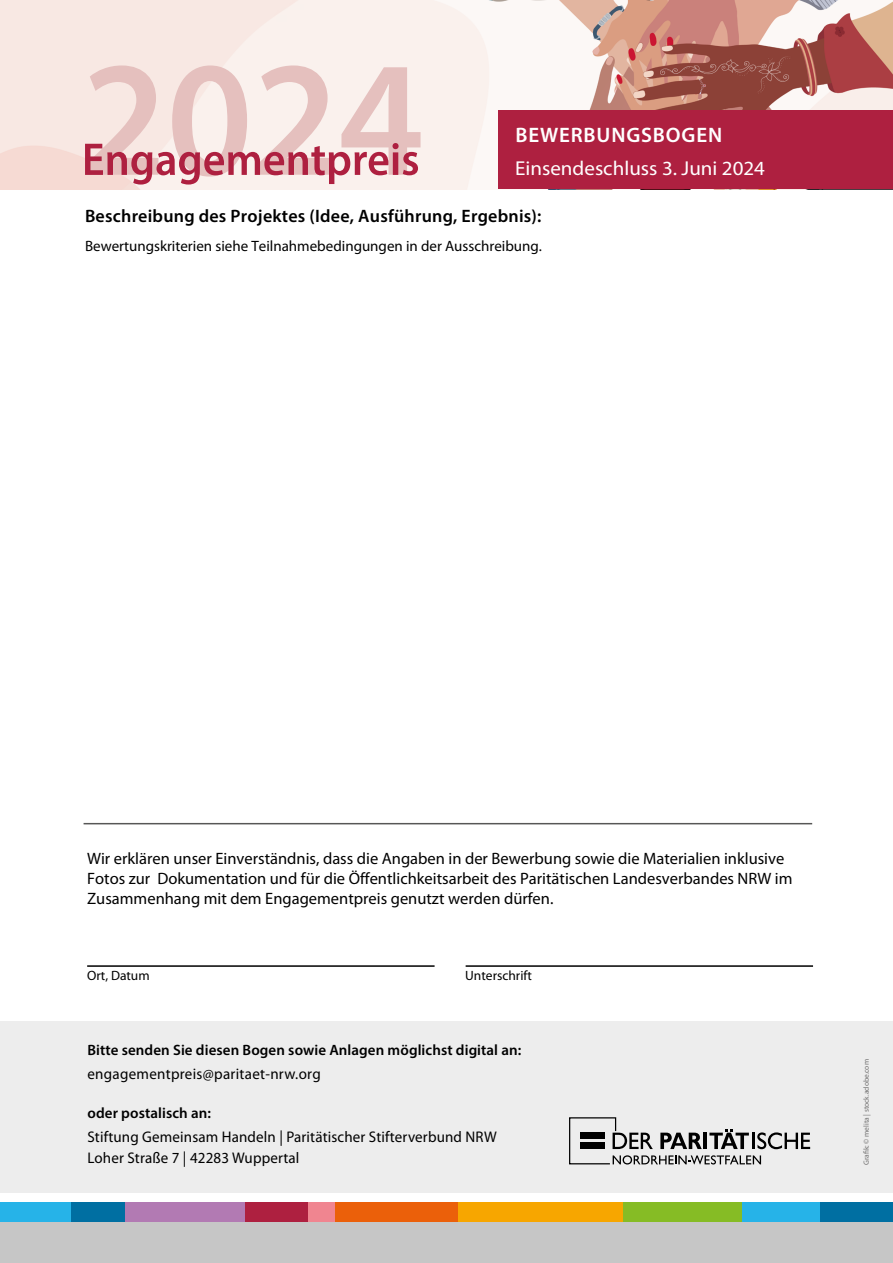
<style>
.page{position:relative;width:893px;height:1263px;background:#fff}
.page>*{position:absolute;margin:0;border:0;box-sizing:border-box;transform-origin:0 0}
.t1{font:600 21px "Myriad Pro";letter-spacing:.04em;color:#fff}
.t2{font:20.1px "Myriad Pro";color:#fff;scale:1.04 1}
.t3{font:600 18px "Myriad Pro";letter-spacing:.01em;color:#000}
.t4{font:16.5px/19.8px "Myriad Pro";color:#000}
.Themen-Fliess-Text{font:15.45px "Myriad Pro";letter-spacing:.01em;color:#000}
.Themen-Fliess-Text-2{font:600 15px "Myriad Pro";letter-spacing:.005em;color:#000}
.t5{font:15px "Myriad Pro";color:#000}
.t6{font:13.5px "Myriad Pro";color:#000}
.t7{font:7.5px "Myriad Pro";color:#706f6f}
</style>
<div class="page">
<hr style="left:466px;top:965px;width:347px;height:2px;background:#000">
<hr style="left:84px;top:823px;width:728px;height:1px;background:#575756">
<hr style="left:87px;top:965px;width:348px;height:2px;background:#000">
<img style="left:0;top:0;width:893px;height:189px">
<svg style="left:85px;top:65px;width:336px;height:120px;background:#eac8c8"></svg>
<div style="left:499px;top:110px;width:394px;height:79px;background:#ae2040"></div>
<div style="left:0;top:1021px;width:893px;height:172px;background:#ededed"></div>
<svg style="left:569px;top:1117px;width:241px;height:48px"></svg>
<div style="left:70px;top:1202px;width:57px;height:55px;background:#006fa2"></div>
<div style="left:0;top:1202px;width:71px;height:55px;background:#26b3e8"></div>
<div style="left:125px;top:1202px;width:122px;height:55px;background:#b27ab3"></div>
<div style="left:245px;top:1202px;width:66px;height:55px;background:#ae2040"></div>
<div style="left:308px;top:1202px;width:29px;height:55px;background:#f08590"></div>
<div style="left:336px;top:1202px;width:125px;height:55px;background:#eb600a"></div>
<div style="left:458px;top:1202px;width:168px;height:55px;background:#f7a600"></div>
<div style="left:819px;top:1202px;width:74px;height:55px;background:#006fa2"></div>
<div style="left:742px;top:1202px;width:77px;height:55px;background:#26b3e8"></div>
<div style="left:624px;top:1202px;width:118px;height:55px;background:#86bc25"></div>
<div style="left:0;top:1222px;width:893px;height:41px;background:#c6c6c6"></div>
<p class="t1" style="left:515px;top:121px;width:208px">BEWERBUNGSBOGEN</p>
<p class="t2" style="left:515px;top:156px;width:242px">Einsendeschluss 3. Juni 2024</p>
<p class="t3" style="left:85px;top:204px;width:458px">Beschreibung des Projektes (Idee, Ausführung, Ergebnis):</p>
<p class="t5" style="left:85px;top:237px;width:458px">Bewertungskriterien siehe Teilnahmebedingungen in der Ausschreibung.</p>
<p class="t4" style="left:87px;top:849px;width:707px">Wir erklären unser Einverständnis, dass die Angaben in der Bewerbung sowie die Materialien inklusive<br>Fotos zur Dokumentation und für die Öffentlichkeitsarbeit des Paritätischen Landesverbandes NRW im<br>Zusammenhang mit dem Engagementpreis genutzt werden dürfen.</p>
<p class="t6" style="left:87px;top:967px;width:64px">Ort, Datum</p>
<p class="t6" style="left:465px;top:967px;width:68px">Unterschrift</p>
<p class="Themen-Fliess-Text-2" style="left:87px;top:1041px;width:435px">Bitte senden Sie diesen Bogen sowie Anlagen möglichst digital an:</p>
<p class="Themen-Fliess-Text" style="left:87px;top:1064px;width:235px">engagementpreis@paritaet-nrw.org</p>
<p class="Themen-Fliess-Text-2" style="left:87px;top:1104px;width:125px">oder postalisch an:</p>
<p class="Themen-Fliess-Text" style="left:87px;top:1127px;width:411px">Stiftung Gemeinsam Handeln | Paritätischer Stifterverbund NRW</p>
<p class="Themen-Fliess-Text" style="left:87px;top:1148px;width:213px">Loher Straße 7 | 42283 Wuppertal</p>
<p class="t7" style="left:862px;top:1165px;width:108px;rotate:-90deg">Grafik: © melita | stock.adobe.com</p>
</div>
